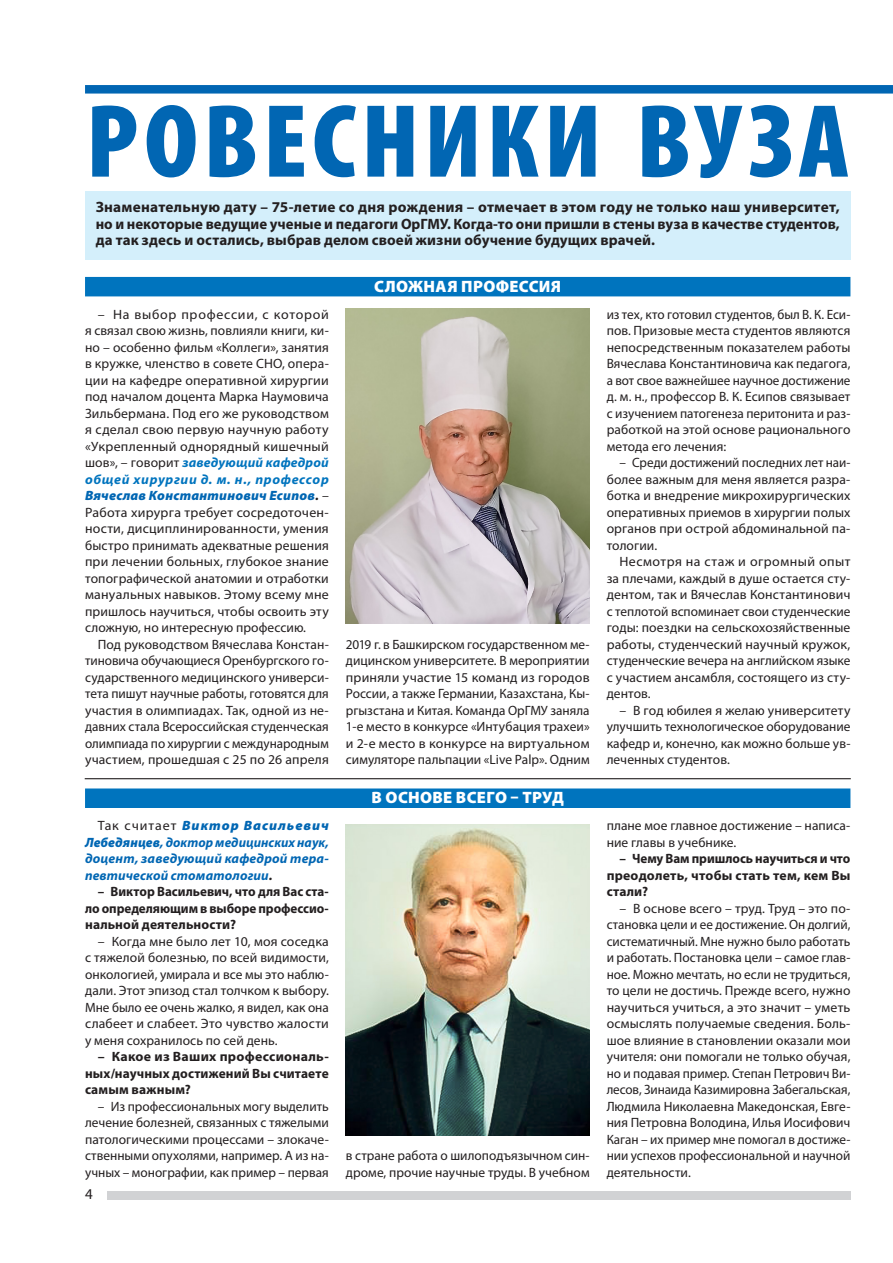
<style>
.page{position:relative;width:893px;height:1263px;background:#fff}
.page>*{position:absolute;margin:0;border:0;box-sizing:border-box;transform-origin:0 0}
.Статья{font:900 condensed 105px "Myriad Pro";letter-spacing:.05em;color:#0166b3}
.Заголовок3{font:900 16.5px "Myriad Pro";letter-spacing:.02em;color:#fff}
.Статья-2{font:700 15px/16.5px "Myriad Pro";letter-spacing:.005em;color:#231f20;text-align:justify}
.t1{font:15px "Myriad Pro";color:#231f20}
.Статья-3{font:13.5px/16.5px "Myriad Pro";letter-spacing:.005em;color:#231f20;text-align:justify}
.Статья-4{font:700 13.5px/16.5px "Myriad Pro";letter-spacing:.01em;color:#231f20;text-align:justify}
.Статья-5{font:italic 700 13.5px/16.5px "Myriad Pro";letter-spacing:.01em;color:#0166b3;text-align:justify}
.s1{font-weight:700;font-style:italic;color:#0074be}
.s2{font-weight:900;font-style:italic;color:#0166b3}
.s3{font-weight:700;font-style:italic}
.s4{font-weight:400;font-style:normal;color:#231f20}
.s5{font-weight:900}
.s6{color:#231f20}
</style>
<div class="page">
<div style="left:107px;top:1191px;width:743px;height:9px;background:#d1d2d4"></div>
<div style="left:85px;top:788px;width:765px;height:20px;background:#0074be"></div>
<img style="left:346px;top:825px;width:244px;height:310px">
<div style="left:85px;top:277px;width:765px;height:19px;background:#0074be"></div>
<div style="left:85px;top:85px;width:808px;height:9px;background:#0166b3"></div>
<div style="left:85px;top:191px;width:765px;height:68px;background:#d4effb"></div>
<img style="left:346px;top:308px;width:244px;height:315px">
<hr style="left:85px;top:778px;width:766px;height:1px;background:#231f20">
<p class="Статья" style="left:86px;top:74px;width:765px">РОВЕСНИКИ ВУЗА</p>
<p class="Статья-2" style="left:96px;top:198px;width:746px">Знаменательную дату – 75-летие со дня рождения – отмечает в этом году не только наш университет, но и некоторые ведущие ученые и педагоги ОрГМУ. Когда-то они пришли в стены вуза в качестве студентов, да так здесь и остались, выбрав делом своей жизни обучение будущих врачей.</p>
<p class="Заголовок3" style="left:374px;top:275px;width:188px">СЛОЖНАЯ ПРОФЕССИЯ</p>
<p class="Статья-3" style="left:85px;top:306px;width:245px;text-indent:13px">– На выбор профессии, с которой я связал свою жизнь, повлияли книги, ки&shy;но – особенно фильм «Коллеги», занятия в кружке, членство в совете СНО, опера&shy;ции на кафедре оперативной хирургии под началом доцента Марка Наумовича Зильбермана. Под его же руководством я сделал свою первую научную работу «Укрепленный однорядный кишечный шов», – говорит <span class="s1">заведующий кафедрой общей хирургии д. м. н., профессор </span><span class="s2">Вячеслав Константинович Есипов</span><span class="s3">.</span> – Работа хирурга требует сосредоточен&shy;ности, дисциплинированности, умения быстро принимать адекватные решения при лечении больных, глубокое знание топографической анатомии и отработки мануальных навыков. Этому всему мне пришлось научиться, чтобы освоить эту сложную, но интересную профессию.</p>
<p class="Статья-3" style="left:85px;top:636px;width:245px;text-indent:13px">Под руководством Вячеслава Констан&shy;тиновича обучающиеся Оренбургского го&shy;сударственного медицинского универси&shy;тета пишут научные работы, готовятся для участия в олимпиадах. Так, одной из не&shy;давних стала Всероссийская студенческая олимпиада по хирургии с международным участием, прошедшая с 25 по 26 апреля</p>
<p class="Статья-3" style="left:346px;top:636px;width:245px">2019 г. в Башкирском государственном ме&shy;дицинском университете. В мероприятии приняли участие 15 команд из городов России, а также Германии, Казахстана, Кы&shy;ргызстана и Китая. Команда ОрГМУ заняла 1-е место в конкурсе «Интубация трахеи» и 2-е место в конкурсе на виртуальном симуляторе пальпации «Live Palp». Одним</p>
<p class="Статья-5" style="left:85px;top:817px;width:245px;text-indent:13px"><span class="s4">Так считает</span> <span class="s5">Виктор Васильевич Лебедянцев</span>, доктор медицинских наук, доцент, заведующий кафедрой тера&shy;певтической стоматологии<span class="s6">.</span></p>
<p class="Статья-4" style="left:85px;top:883px;width:245px;text-indent:13px">– Виктор Васильевич, что для Вас ста&shy;ло определяющим в выборе профессио&shy;нальной деятельности?</p>
<p class="Статья-3" style="left:85px;top:933px;width:245px;text-indent:13px">– Когда мне было лет 10, моя соседка с тяжелой болезнью, по всей видимости, онкологией, умирала и все мы это наблю&shy;дали. Этот эпизод стал толчком к выбору.<br>Мне было ее очень жалко, я видел, как она слабеет и слабеет. Это чувство жалости у меня сохранилось по сей день.</p>
<p class="Статья-4" style="left:85px;top:1048px;width:245px;text-indent:13px">– Какое из Ваших профессиональ&shy;ных/научных достижений Вы считаете самым важным?</p>
<p class="Статья-3" style="left:85px;top:1098px;width:245px;text-indent:13px">– Из профессиональных могу выделить лечение болезней, связанных с тяжелыми патологическими процессами – злокаче&shy;ственными опухолями, например. А из на&shy;учных – монографии, как пример – первая</p>
<p class="t1" style="left:85px;top:1185px;width:9px">4</p>
<p class="Заголовок3" style="left:372px;top:787px;width:194px">В ОСНОВЕ ВСЕГО – ТРУД</p>
<p class="Статья-3" style="left:346px;top:1147px;width:245px">в стране работа о шилоподъязычном син&shy;дроме, прочие научные труды. В учебном</p>
<p class="Статья-3" style="left:607px;top:306px;width:245px">из тех, кто готовил студентов, был В. К. Еси&shy;пов. Призовые места студентов являются непосредственным показателем работы Вячеслава Константиновича как педагога, а вот свое важнейшее научное достижение д. м. н., профессор В. К. Есипов связывает с изучением патогенеза перитонита и раз&shy;работкой на этой основе рационального метода его лечения:</p>
<p class="Статья-3" style="left:607px;top:454px;width:245px;text-indent:13px">– Среди достижений последних лет наи&shy;более важным для меня является разра&shy;ботка и внедрение микрохирургических оперативных приемов в хирургии полых органов при острой абдоминальной па&shy;тологии.</p>
<p class="Статья-3" style="left:607px;top:553px;width:245px;text-indent:13px">Несмотря на стаж и огромный опыт за плечами, каждый в душе остается сту&shy;дентом, так и Вячеслав Константинович с теплотой вспоминает свои студенческие годы: поездки на сельскохозяйственные работы, студенческий научный кружок, студенческие вечера на английском языке с участием ансамбля, состоящего из сту&shy;дентов.</p>
<p class="Статья-3" style="left:607px;top:702px;width:245px;text-indent:13px">– В год юбилея я желаю университету улучшить технологическое оборудование кафедр и, конечно, как можно больше ув&shy;леченных студентов.</p>
<p class="Статья-3" style="left:607px;top:817px;width:245px">плане мое главное достижение – написа&shy;ние главы в учебнике.</p>
<p class="Статья-4" style="left:607px;top:850px;width:245px;text-indent:13px">– Чему Вам пришлось научиться и что преодолеть, чтобы стать тем, кем Вы стали?</p>
<p class="Статья-3" style="left:607px;top:900px;width:245px;text-indent:13px">– В основе всего – труд. Труд – это по&shy;становка цели и ее достижение. Он долгий, систематичный. Мне нужно было работать и работать. Постановка цели – самое глав&shy;ное. Можно мечтать, но если не трудиться, то цели не достичь. Прежде всего, нужно научиться учиться, а это значит – уметь осмыслять получаемые сведения. Боль&shy;шое влияние в становлении оказали мои учителя: они помогали не только обучая, но и подавая пример. Степан Петрович Ви&shy;лесов, Зинаида Казимировна Забегальская, Людмила Николаевна Македонская, Евге&shy;ния Петровна Володина, Илья Иосифович Каган – их пример мне помогал в достиже&shy;нии успехов профессиональной и научной деятельности.</p>
</div>
